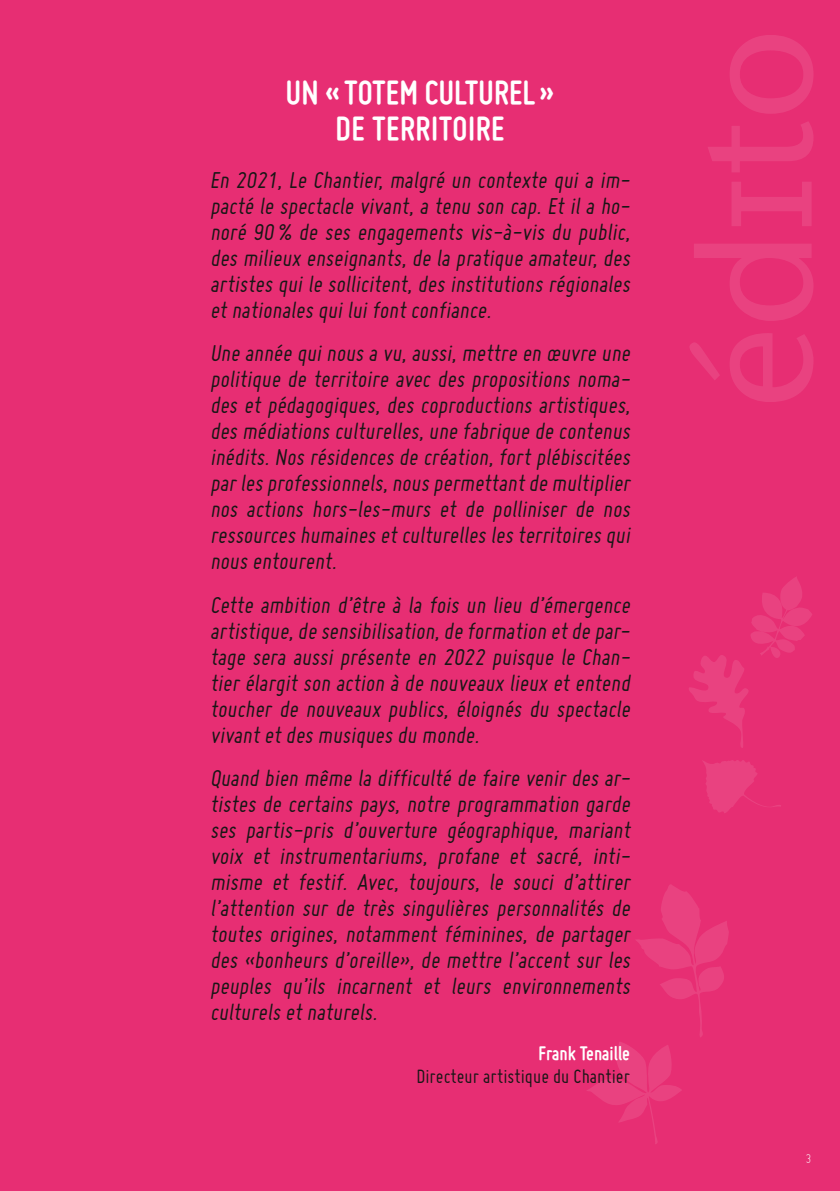
<style>
.page{position:relative;width:840px;height:1191px;background:#fff}
.page>*{position:absolute;margin:0;border:0;box-sizing:border-box;transform-origin:0 0}
.t1{font:700 36px/36px "Miso";letter-spacing:.01em;color:#fff;text-align:center}
.t2{font:italic 25px/26px "Miso";color:#181716;text-align:justify}
.t3{font:21px "Miso";color:#181716}
.t4{font:700 21px "Miso";color:#fff}
.t5{font:300 14px "Miso";color:#fff}
</style>
<div class="page">
<div style="left:0;top:0;width:839px;height:1191px;background:#e72e73"></div>
<svg style="left:689px;top:577px;width:123px;height:171px"></svg>
<svg style="left:703px;top:760px;width:77px;height:53px"></svg>
<svg style="left:587px;top:884px;width:141px;height:260px"></svg>
<h1 class="t1" style="left:286px;top:74px;width:270px">UN «TOTEM CULTUREL »<br>DE TERRITOIRE</h1>
<p class="t2" style="left:210px;top:167px;width:425px">En 2021, Le Chantier, malgré un contexte qui a im&shy;pacté le spectacle vivant, a tenu son cap. Et il a ho&shy;noré 90% de ses engagements vis-à-vis du public, des milieux enseignants,de la pratique amateur,des artistes quile sollicitent,des institutions régionales etnationales quiluifontconfiance.</p>
<p class="t2" style="left:210px;top:340px;width:425px">Une année quinous a vu,aussi,mettre en œuvre une politique de territoire avec des propositions noma&shy;des et pédagogiques, des coproductions artistiques, des médiations culturelles,une fabrique de contenus inédits.Nos résidences de création,fortplébiscitées parles professionnels,nous permettantde multiplier nos actions hors-les-murs et de polliniser de nos ressources humaines etculturelles les territoires qui nous entourent.</p>
<p class="t2" style="left:210px;top:591px;width:425px">Cette ambition d’être à la fois un lieu d’émergence artistique,de sensibilisation,de formation etde par&shy;tage sera aussi présente en 2022 puisque le Chan&shy;tierélargitson action à de nouveaux lieux etentend toucher de nouveaux publics, éloignés du spectacle vivantetdes musiques du monde.</p>
<p class="t2" style="left:210px;top:764px;width:425px">Quand bien même la difficulté de faire venirdes ar&shy;tistes de certains pays, notre programmation garde ses partis-pris d’ouverture géographique, mariant voix et instrumentariums, profane et sacré, inti&shy;misme et festif. Avec, toujours, le souci d’attirer l’attention sur de très singulières personnalités de toutes origines, notamment féminines, de partager des «bonheurs d’oreille», de mettre l’accent sur les peuples qu’ils incarnent et leurs environnements culturels etnaturels.</p>
<p class="t4" style="left:538px;top:1041px;width:93px">FRANK TENAILLE</p>
<p class="t3" style="left:416px;top:1064px;width:215px">Directeur artistique du Chantier</p>
<p class="t5" style="left:805px;top:1150px;width:7px">3</p>
</div>
